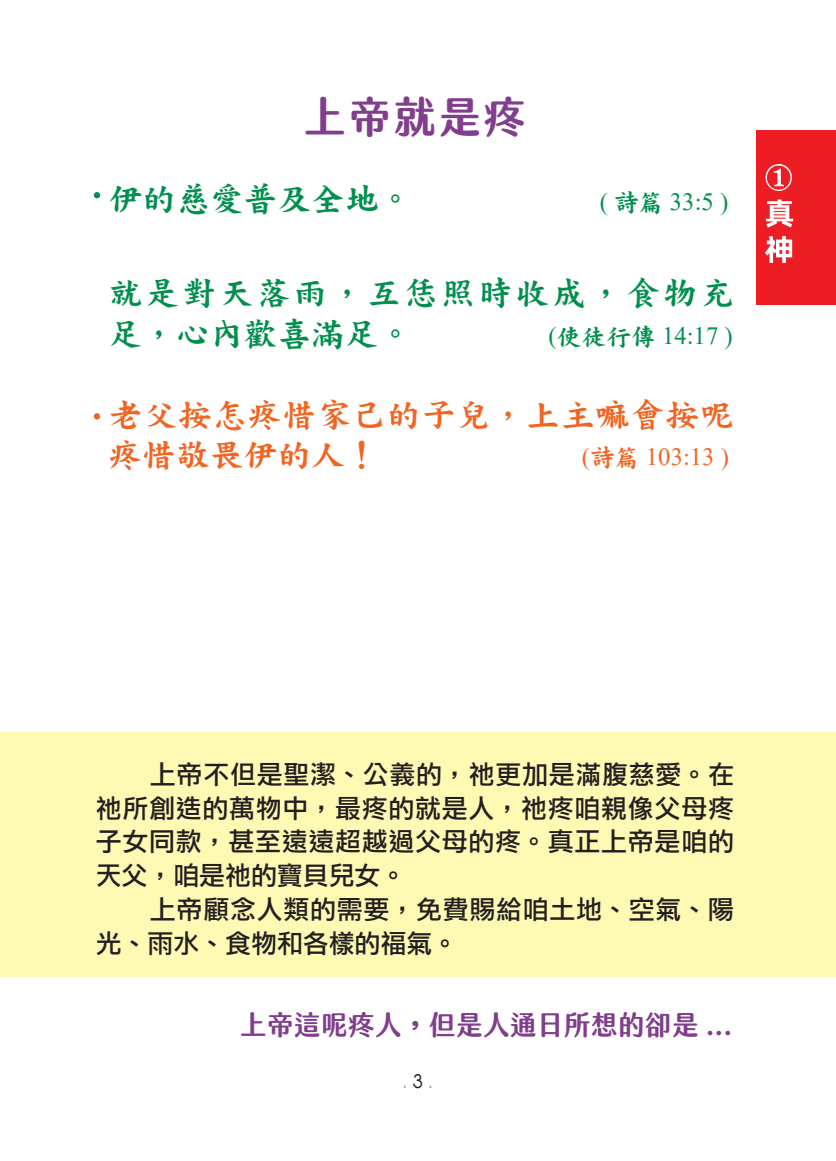
<style>
.page{position:relative;width:836px;height:1161px;background:#fff}
.page>*{position:absolute;margin:0;border:0;box-sizing:border-box;transform-origin:0 0}
.大標{font:42.75px "jf jinxuanlatte 1.1 Bold";letter-spacing:.05em;color:#803e8c}
.A6-經文{font:33.75px/40.5px "DF Kai XB HK BF";letter-spacing:.095em;color:#008f4d}
.A6-經文-2{font:33.75px/40.5px "DF Kai XB HK BF";letter-spacing:.03em;color:#f36421}
.經文{font:33.75px "DF Kai XB HK BF";color:#008f4d}
.置中{font:27px "jf jinxuanlatte 1.1 Bold";color:#803e8c}
.內文{font:25.88px/33.8px "DF Li Hei Md WIN BF";letter-spacing:.03em;color:#231f20;text-align:justify}
.A6-經文-3{font:24.75px "Times New Roman";color:#008f4d}
.A6-經文-4{font:24.75px "Times New Roman";color:#f36421}
.經文-2{font:24.75px "Times New Roman";color:#008f4d}
.t1{font:18.68px "Avian";color:#939598}
.s1{font-family:"DF Kai XB HK BF"}
.s2{color:#231f20}
</style>
<div class="page">
<div style="left:0;top:732px;width:836px;height:244px;background:#fffab3"></div>
<svg style="left:94px;top:192px;width:6px;height:6px"></svg>
<svg style="left:94px;top:413px;width:6px;height:6px"></svg>
<div style="left:756px;top:131px;width:80px;height:174px;background:#ee1d23"></div>
<svg style="left:765px;top:164px;width:26px;height:27px"></svg>
<svg style="left:765px;top:199px;width:28px;height:28px"></svg>
<svg style="left:765px;top:236px;width:27px;height:27px"></svg>
<p class="大標" style="left:303px;top:94px;width:224px">上帝就是疼</p>
<p class="經文" style="left:108px;top:182px;width:305px">伊的慈愛普及全地。</p>
<p class="經文-2" style="left:599px;top:185px;width:130px">( <span class="s1">詩篇</span> 33:5 )</p>
<p class="A6-經文" style="left:108px;top:273px;width:627px">就是對天落雨，互恁照時收成，食物充足，心內歡喜滿足。</p>
<p class="A6-經文-3" style="left:548px;top:318px;width:186px">(<span class="s1">使徒行傳</span> 14:17 )</p>
<p class="A6-經文-2" style="left:108px;top:394px;width:627px">老父按怎疼惜家己的子兒，上主嘛會按呢疼惜敬畏伊的人！</p>
<p class="A6-經文-4" style="left:582px;top:439px;width:149px">(<span class="s1">詩篇</span> 103:13 )</p>
<p class="內文" style="left:96px;top:757px;width:639px;text-indent:54px">上帝不但是聖潔、公義的，祂更加是滿腹慈愛。在祂所創造的萬物中，最疼的就是人，祂疼咱親像父母疼子女同款，甚至遠遠超越過父母的疼。真正上帝是咱的天父，咱是祂的寶貝兒女。</p>
<p class="內文" style="left:96px;top:892px;width:639px;text-indent:54px">上帝顧念人類的需要，免費賜給咱土地、空氣、陽光、雨水、食物和各樣的福氣。</p>
<p class="置中" style="left:240px;top:1010px;width:494px">上帝這呢疼人，但是人通日所想的卻是 ...</p>
<p class="t1" style="left:403px;top:1070px;width:31px">. <span class="s2">3</span> .</p>
</div>
